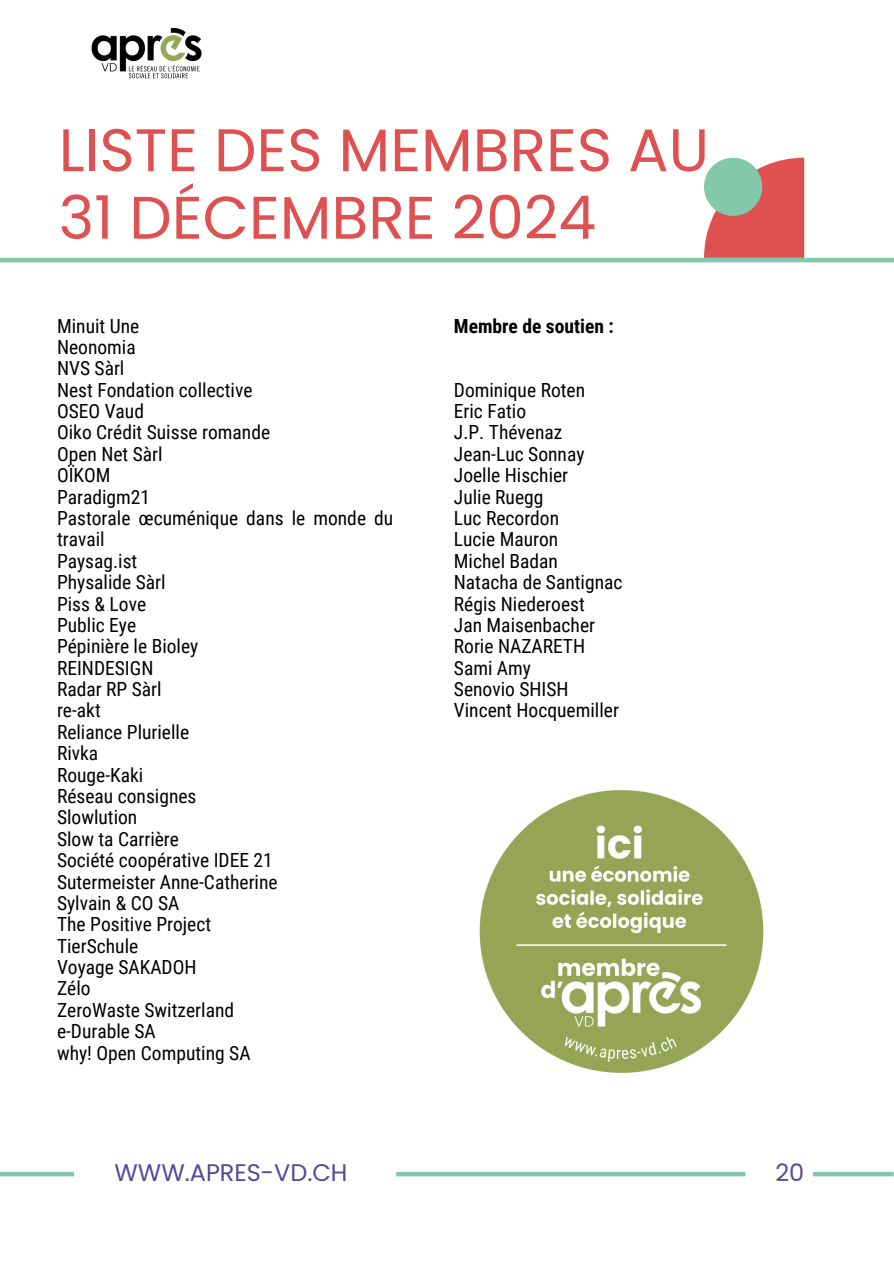
<style>
.page{position:relative;width:894px;height:1264px;background:#fff}
.page>*{position:absolute;margin:0;border:0;box-sizing:border-box;transform-origin:0 0}
.t1{font:60px/67.5px "Poppins";color:#df5151}
.t2{font:24px "Poppins";color:#544998}
.t3{font:19.5px/21.3px "Roboto Condensed";color:#000}
.t4{font:700 19.5px "Roboto Condensed";color:#000}
</style>
<div class="page">
<hr style="left:0;top:258px;width:893px;height:4px;background:#83c7ad">
<svg style="left:703px;top:158px;width:101px;height:100px;background:#e16363"></svg>
<div style="left:703px;top:158px;width:59px;height:58px;background:#83c7ad;border-radius:50%"></div>
<img style="left:91px;top:27px;width:111px;height:52px">
<div style="left:396px;top:1171px;width:349px;height:5px;background:#83c7ad"></div>
<div style="left:0;top:1171px;width:74px;height:5px;background:#83c7ad"></div>
<div style="left:812px;top:1171px;width:81px;height:5px;background:#83c7ad"></div>
<img style="left:479px;top:789px;width:285px;height:284px">
<p class="t1" style="left:59px;top:116px;width:651px">LISTE DES MEMBRES AU<br>31 DÉCEMBRE 2024</p>
<h1 class="t3" style="left:57px;top:315px;width:84px">Minuit Une</h1>
<p class="t3" style="left:57px;top:336px;width:80px">Neonomia</p>
<p class="t3" style="left:57px;top:358px;width:69px">NVS Sàrl</p>
<p class="t3" style="left:57px;top:379px;width:197px">Nest Fondation collective</p>
<p class="t3" style="left:57px;top:401px;width:89px">OSEO Vaud</p>
<p class="t3" style="left:57px;top:422px;width:214px">Oiko Crédit Suisse romande</p>
<p class="t3" style="left:57px;top:443px;width:107px">Open Net Sàrl</p>
<p class="t3" style="left:57px;top:465px;width:55px">OÏKOM</p>
<p class="t3" style="left:57px;top:486px;width:95px">Paradigm21</p>
<p class="t3" style="left:57px;top:507px;width:338px">Pastorale œcuménique dans le monde du travail</p>
<p class="t3" style="left:57px;top:550px;width:82px">Paysag.ist</p>
<p class="t3" style="left:57px;top:572px;width:110px">Physalide Sàrl</p>
<p class="t3" style="left:57px;top:593px;width:91px">Piss &amp; Love</p>
<p class="t3" style="left:57px;top:614px;width:81px">Public Eye</p>
<p class="t3" style="left:57px;top:636px;width:143px">Pépinière le Bioley</p>
<p class="t3" style="left:57px;top:657px;width:98px">REINDESIGN</p>
<p class="t3" style="left:57px;top:678px;width:106px">Radar RP Sàrl</p>
<p class="t3" style="left:57px;top:700px;width:45px">re-akt</p>
<p class="t3" style="left:57px;top:721px;width:134px">Reliance Plurielle</p>
<p class="t3" style="left:57px;top:743px;width:43px">Rivka</p>
<p class="t3" style="left:57px;top:764px;width:88px">Rouge-Kaki</p>
<p class="t3" style="left:57px;top:785px;width:141px">Réseau consignes</p>
<p class="t3" style="left:57px;top:807px;width:82px">Slowlution</p>
<p class="t3" style="left:57px;top:828px;width:123px">Slow ta Carrière</p>
<p class="t3" style="left:57px;top:849px;width:217px">Société coopérative IDEE 21</p>
<p class="t3" style="left:57px;top:871px;width:222px">Sutermeister Anne-Catherine</p>
<p class="t3" style="left:57px;top:892px;width:124px">Sylvain &amp; CO SA</p>
<p class="t3" style="left:57px;top:914px;width:156px">The Positive Project</p>
<p class="t3" style="left:57px;top:935px;width:83px">TierSchule</p>
<p class="t3" style="left:57px;top:956px;width:141px">Voyage SAKADOH</p>
<p class="t3" style="left:57px;top:978px;width:35px">Zélo</p>
<p class="t3" style="left:57px;top:999px;width:178px">ZeroWaste Switzerland</p>
<p class="t3" style="left:57px;top:1020px;width:100px">e-Durable SA</p>
<p class="t3" style="left:57px;top:1042px;width:195px">why! Open Computing SA</p>
<p class="t2" style="left:114px;top:1155px;width:234px">WWW.APRES-VD.CH</p>
<p class="t4" style="left:454px;top:314px;width:161px">Membre de soutien :</p>
<p class="t3" style="left:454px;top:379px;width:133px">Dominique Roten</p>
<h3 class="t3" style="left:454px;top:401px;width:74px">Eric Fatio</h3>
<p class="t3" style="left:454px;top:422px;width:110px">J.P. Thévenaz</p>
<p class="t3" style="left:454px;top:443px;width:132px">Jean-Luc Sonnay</p>
<p class="t3" style="left:454px;top:465px;width:116px">Joelle Hischier</p>
<p class="t3" style="left:454px;top:486px;width:91px">Julie Ruegg</p>
<p class="t3" style="left:454px;top:507px;width:107px">Luc Recordon</p>
<p class="t3" style="left:454px;top:529px;width:106px">Lucie Mauron</p>
<p class="t3" style="left:454px;top:550px;width:106px">Michel Badan</p>
<p class="t3" style="left:454px;top:572px;width:170px">Natacha de Santignac</p>
<p class="t3" style="left:454px;top:593px;width:132px">Régis Niederoest</p>
<p class="t3" style="left:454px;top:614px;width:143px">Jan Maisenbacher</p>
<p class="t3" style="left:454px;top:636px;width:133px">Rorie NAZARETH</p>
<p class="t3" style="left:454px;top:657px;width:79px">Sami Amy</p>
<p class="t3" style="left:454px;top:678px;width:116px">Senovio SHISH</p>
<p class="t3" style="left:454px;top:700px;width:166px">Vincent Hocquemiller</p>
<p class="t2" style="left:775px;top:1155px;width:30px">20</p>
</div>
